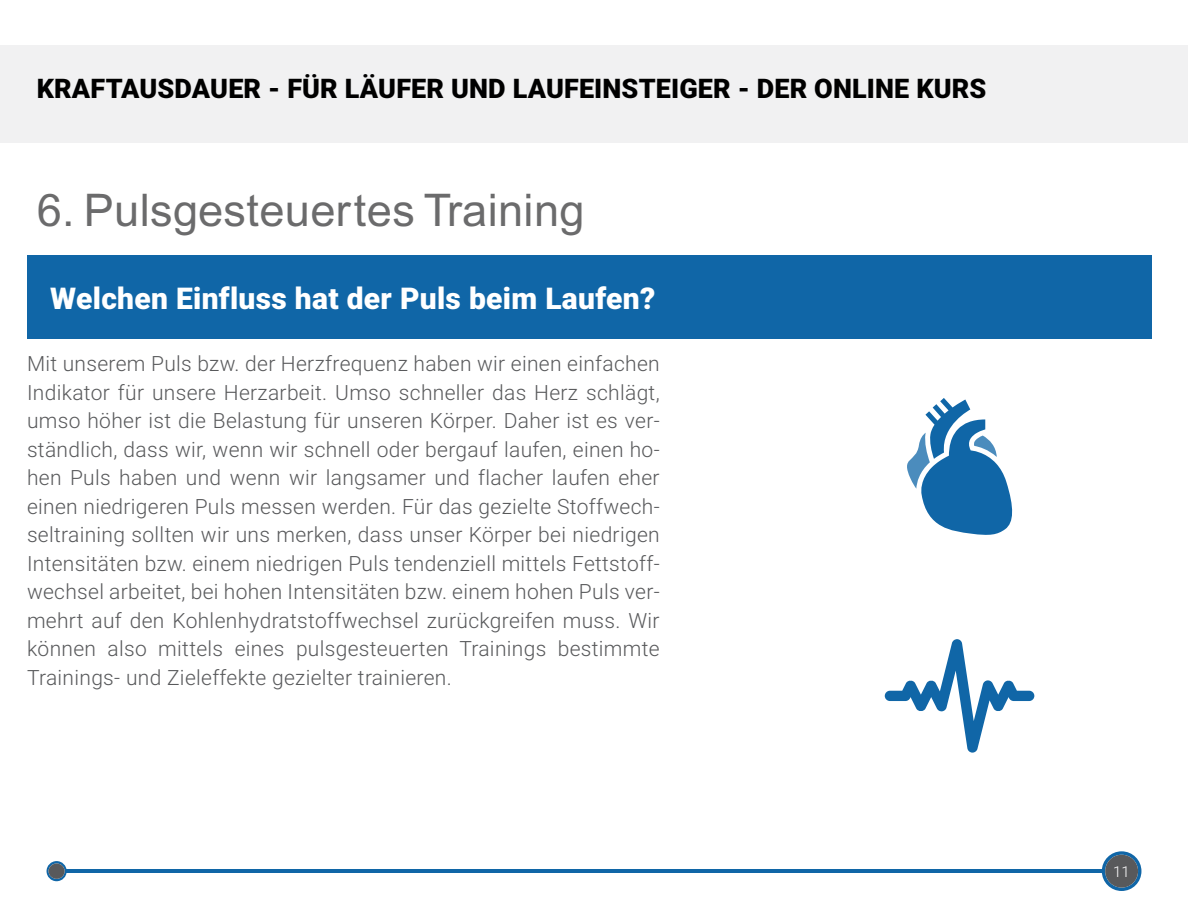
<style>
.page{position:relative;width:1188px;height:918px;background:#fff}
.page>*{position:absolute;margin:0;border:0;box-sizing:border-box;transform-origin:0 0}
.t1{font:45px "Arial";letter-spacing:.01em;color:#6b6b6c}
.t2{font:900 30px "Roboto";letter-spacing:.01em;color:#fff}
.t3{font:900 27px "Roboto";letter-spacing:.005em;color:#000}
.t4{font:300 21px/28.5px "Roboto";letter-spacing:.015em;color:#58595b;text-align:justify}
.t5{font:300 15px "Roboto";color:#fff}
</style>
<div class="page">
<div style="left:27px;top:255px;width:1124px;height:84px;background:#1066a7"></div>
<svg style="left:907px;top:398px;width:106px;height:137px"></svg>
<svg style="left:885px;top:639px;width:149px;height:114px"></svg>
<div style="left:0;top:45px;width:1188px;height:98px;background:#f1f1f2"></div>
<hr style="left:66px;top:869px;width:1038px;height:4px;background:#1066a7">
<svg style="left:47px;top:861px;width:20px;height:20px"></svg>
<div style="left:49px;top:863px;width:16px;height:16px;background:#58595b;border-radius:50%"></div>
<svg style="left:1102px;top:851px;width:39px;height:40px"></svg>
<div style="left:1105px;top:855px;width:33px;height:33px;background:#58595b;border-radius:50%"></div>
<p class="t3" style="left:37px;top:78px;width:951px">KRAFTAUSDAUER - FÜR LÄUFER UND LAUFEINSTEIGER - DER ONLINE KURS</p>
<h1 class="t1" style="left:37px;top:194px;width:549px">6. Pulsgesteuertes Training</h1>
<h2 class="t2" style="left:50px;top:286px;width:607px">Welchen Einfluss hat der Puls beim Laufen?</h2>
<p class="t4" style="left:27px;top:352px;width:634px">Mit unserem Puls bzw. der Herzfrequenz haben wir einen einfachen Indikator für unsere Herzarbeit. Umso schneller das Herz schlägt, umso höher ist die Belastung für unseren Körper. Daher ist es ver&shy;ständlich, dass wir, wenn wir schnell oder bergauf laufen, einen ho&shy;hen Puls haben und wenn wir langsamer und flacher laufen eher einen niedrigeren Puls messen werden. Für das gezielte Stoffwech&shy;seltraining sollten wir uns merken, dass unser Körper bei niedrigen Intensitäten bzw. einem niedrigen Puls tendenziell mittels Fettstoff&shy;wechsel arbeitet, bei hohen Intensitäten bzw. einem hohen Puls ver&shy;mehrt auf den Kohlenhydratstoffwechsel zurückgreifen muss. Wir können also mittels eines pulsgesteuerten Trainings bestimmte Trainings- und Zieleffekte gezielter trainieren.</p>
<p class="t5" style="left:1113px;top:866px;width:18px">11</p>
</div>
